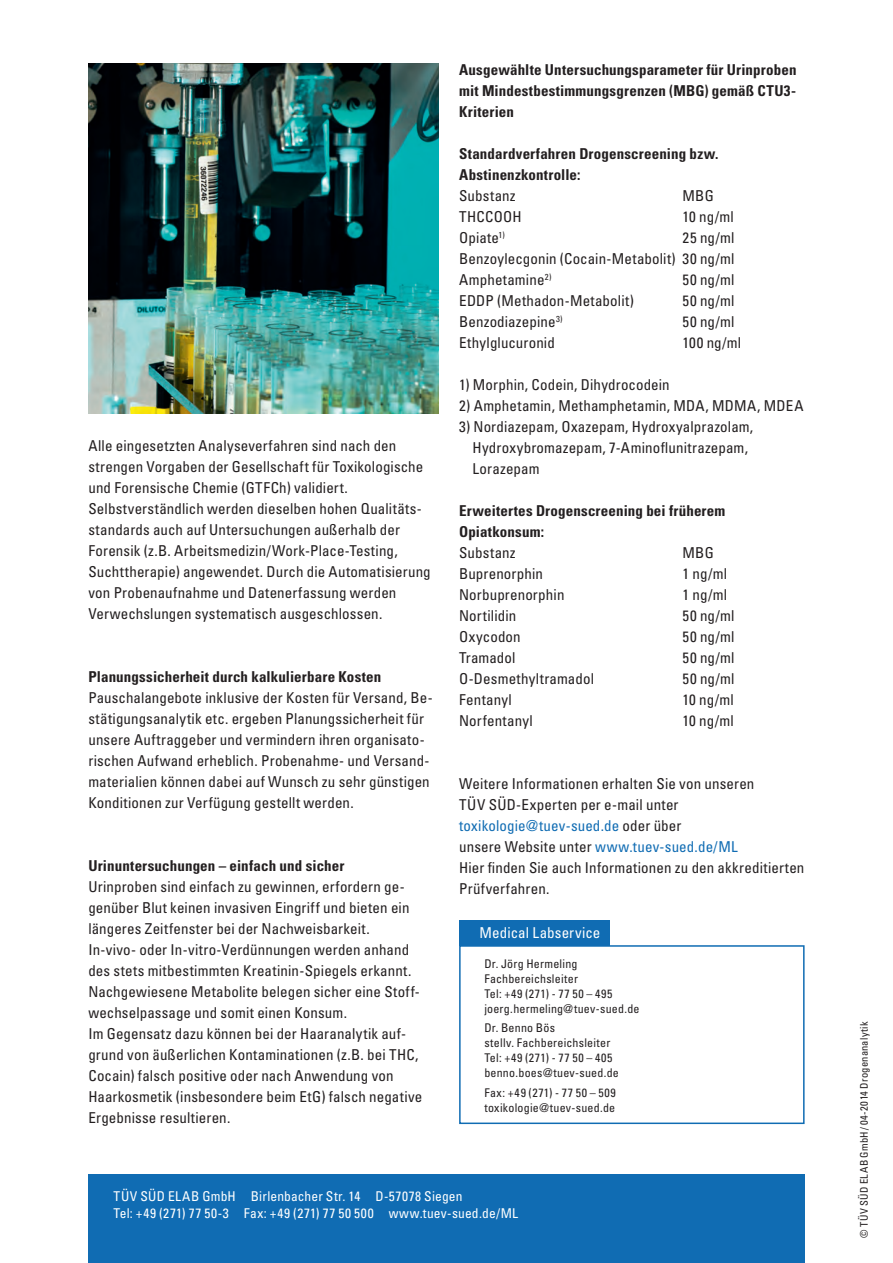
<style>
.page{position:relative;width:893px;height:1263px;background:#fff}
.page>*{position:absolute;margin:0;border:0;box-sizing:border-box;transform-origin:0 0}
.t1{font:condensed 15px/21px "Univers";letter-spacing:.01em;color:#231f20}
.t2{font:700 condensed 15px/21px "Univers";letter-spacing:.01em;color:#231f20}
.t3{font:condensed 15px "Univers";letter-spacing:.005em;color:#fff}
.t4{font:condensed 13.5px/16.5px "Univers";letter-spacing:.02em;color:#fff}
.t5{font:condensed 12px/15px "Univers";letter-spacing:.02em;color:#231f20}
.t6{font:condensed 10.5px "Univers";letter-spacing:.03em;color:#231f20}
.s1{color:#106cb3}
</style>
<div class="page">
<div style="left:88px;top:1174px;width:717px;height:89px;background:#106cb3"></div>
<img style="left:88px;top:63px;width:351px;height:350px">
<div style="left:459px;top:920px;width:150px;height:25px;background:#106cb3"></div>
<div style="left:459px;top:945px;width:346px;height:179px;border:2px solid #106cb3"></div>
<p class="t1" style="left:88px;top:435px;width:344px">Alle eingesetzten Analyseverfahren sind nach den strengen Vorgaben der Gesellschaft für Toxikologische und Forensische Chemie (GTFCh) validiert.<br>Selbstverständlich werden dieselben hohen Qualitäts&shy;standards auch auf Untersuchungen außerhalb der Forensik (z.B. Arbeitsmedizin/Work-Place-Testing, Suchttherapie) angewendet. Durch die Automatisierung von Probenaufnahme und Datenerfassung werden Verwechslungen systematisch ausgeschlossen.</p>
<p class="t2" style="left:88px;top:666px;width:294px">Planungssicherheit durch kalkulierbare Kosten</p>
<p class="t1" style="left:88px;top:687px;width:346px">Pauschalangebote inklusive der Kosten für Versand, Be&shy;stätigungsanalytik etc. ergeben Planungssicherheit für unsere Auftraggeber und vermindern ihren organisato&shy;rischen Aufwand erheblich. Probenahme- und Versand&shy;materialien können dabei auf Wunsch zu sehr günstigen Konditionen zur Verfügung gestellt werden.</p>
<p class="t2" style="left:88px;top:855px;width:258px">Urinuntersuchungen – einfach und sicher</p>
<p class="t1" style="left:88px;top:876px;width:335px">Urinproben sind einfach zu gewinnen, erfordern ge&shy;genüber Blut keinen invasiven Eingriff und bieten ein längeres Zeitfenster bei der Nachweisbarkeit.<br>In-vivo- oder In-vitro-Verdünnungen werden anhand des stets mitbestimmten Kreatinin-Spiegels erkannt.<br>Nachgewiesene Metabolite belegen sicher eine Stoff&shy;wechselpassage und somit einen Konsum.<br>Im Gegensatz dazu können bei der Haaranalytik auf&shy;grund von äußerlichen Kontaminationen (z.B. bei THC, Cocain) falsch positive oder nach Anwendung von Haarkosmetik (insbesondere beim EtG) falsch negative Ergebnisse resultieren.</p>
<p class="t2" style="left:459px;top:59px;width:339px;text-align:justify">Ausgewählte Untersuchungsparameter für Urinproben mit Mindestbestimmungsgrenzen (MBG) gemäß CTU3- Kriterien</p>
<p class="t2" style="left:459px;top:143px;width:261px">Standardverfahren Drogenscreening bzw.<br>Abstinenzkontrolle:</p>
<p class="t1" style="left:459px;top:185px;width:58px">Substanz</p>
<p class="t1" style="left:683px;top:185px;width:33px">MBG</p>
<p class="t1" style="left:459px;top:206px;width:64px">THCCOOH</p>
<p class="t1" style="left:683px;top:206px;width:53px">10 ng/ml</p>
<p class="t1" style="left:459px;top:227px;width:47px">Opiate<sup>1)</sup></p>
<p class="t1" style="left:459px;top:227px;width:277px;text-align:justify;text-indent:224px">25 ng/ml Benzoylecgonin (Cocain-Metabolit) 30 ng/ml Amphetamine<sup>2)</sup></p>
<p class="t1" style="left:683px;top:269px;width:53px">50 ng/ml</p>
<p class="t1" style="left:459px;top:290px;width:176px">EDDP (Methadon-Metabolit)</p>
<p class="t1" style="left:683px;top:290px;width:53px">50 ng/ml</p>
<p class="t1" style="left:459px;top:311px;width:105px">Benzodiazepine<sup>3)</sup></p>
<p class="t1" style="left:683px;top:311px;width:53px">50 ng/ml</p>
<p class="t1" style="left:459px;top:332px;width:97px">Ethylglucuronid</p>
<p class="t1" style="left:683px;top:332px;width:60px">100 ng/ml</p>
<p class="t1" style="left:459px;top:374px;width:212px">1) Morphin, Codein, Dihydrocodein</p>
<p class="t1" style="left:459px;top:395px;width:346px">2) Amphetamin, Methamphetamin, MDA, MDMA, MDEA</p>
<p class="t1" style="left:472px;top:416px;width:282px;text-indent:-13px">3) Nordiazepam, Oxazepam, Hydroxyalprazolam,<br>Hydroxybromazepam, 7-Aminoflunitrazepam,<br>Lorazepam</p>
<p class="t2" style="left:459px;top:500px;width:268px">Erweitertes Drogenscreening bei früherem<br>Opiatkonsum:</p>
<p class="t1" style="left:459px;top:542px;width:58px">Substanz</p>
<p class="t1" style="left:683px;top:542px;width:33px">MBG</p>
<p class="t1" style="left:459px;top:563px;width:85px">Buprenorphin</p>
<p class="t1" style="left:683px;top:563px;width:46px">1 ng/ml</p>
<p class="t1" style="left:459px;top:584px;width:107px">Norbuprenorphin</p>
<p class="t1" style="left:683px;top:584px;width:46px">1 ng/ml</p>
<p class="t1" style="left:459px;top:605px;width:59px">Nortilidin</p>
<p class="t1" style="left:683px;top:605px;width:53px">50 ng/ml</p>
<p class="t1" style="left:459px;top:626px;width:63px">Oxycodon</p>
<p class="t1" style="left:683px;top:626px;width:53px">50 ng/ml</p>
<p class="t1" style="left:459px;top:647px;width:58px">Tramadol</p>
<p class="t1" style="left:683px;top:647px;width:53px">50 ng/ml</p>
<p class="t1" style="left:459px;top:668px;width:136px">O-Desmethyltramadol</p>
<p class="t1" style="left:683px;top:668px;width:53px">50 ng/ml</p>
<p class="t1" style="left:459px;top:689px;width:54px">Fentanyl</p>
<p class="t1" style="left:683px;top:689px;width:53px">10 ng/ml</p>
<p class="t1" style="left:459px;top:710px;width:75px">Norfentanyl</p>
<p class="t1" style="left:683px;top:710px;width:53px">10 ng/ml</p>
<p class="t1" style="left:459px;top:773px;width:347px">Weitere Informationen erhalten Sie von unseren<br>TÜV SÜD-Experten per e-mail unter <span class="s1">toxikologie@tuev-sued.de</span> oder über<br>unsere Website unter <span class="s1">www.tuev-sued.de/ML<br></span>Hier finden Sie auch Informationen zu den akkreditierten Prüfverfahren.</p>
<p class="t3" style="left:480px;top:923px;width:122px">Medical Labservice</p>
<p class="t5" style="left:484px;top:955px;width:157px">Dr. Jörg Hermeling<br>Fachbereichsleiter<br>Tel: +49 (271) - 77 50 – 495 joerg.hermeling@tuev-sued.de</p>
<p class="t5" style="left:484px;top:1020px;width:136px">Dr. Benno Bös<br>stellv. Fachbereichsleiter<br>Tel: +49 (271) - 77 50 – 405 benno.boes@tuev-sued.de</p>
<p class="t5" style="left:484px;top:1084px;width:133px">Fax: +49 (271) - 77 50 – 509 toxikologie@tuev-sued.de</p>
<p class="t4" style="left:114px;top:1188px;width:406px">TÜV SÜD ELAB GmbH Birlenbacher Str. 14 D-57078 Siegen<br>Tel: +49 (271) 77 50-3 Fax: +49 (271) 77 50 500 www.tuev-sued.de/ML</p>
<p class="t6" style="left:857px;top:1238px;width:218px;rotate:-90deg">© TÜV SÜD ELAB GmbH/ 04-2014 Drogenanalytik</p>
</div>
